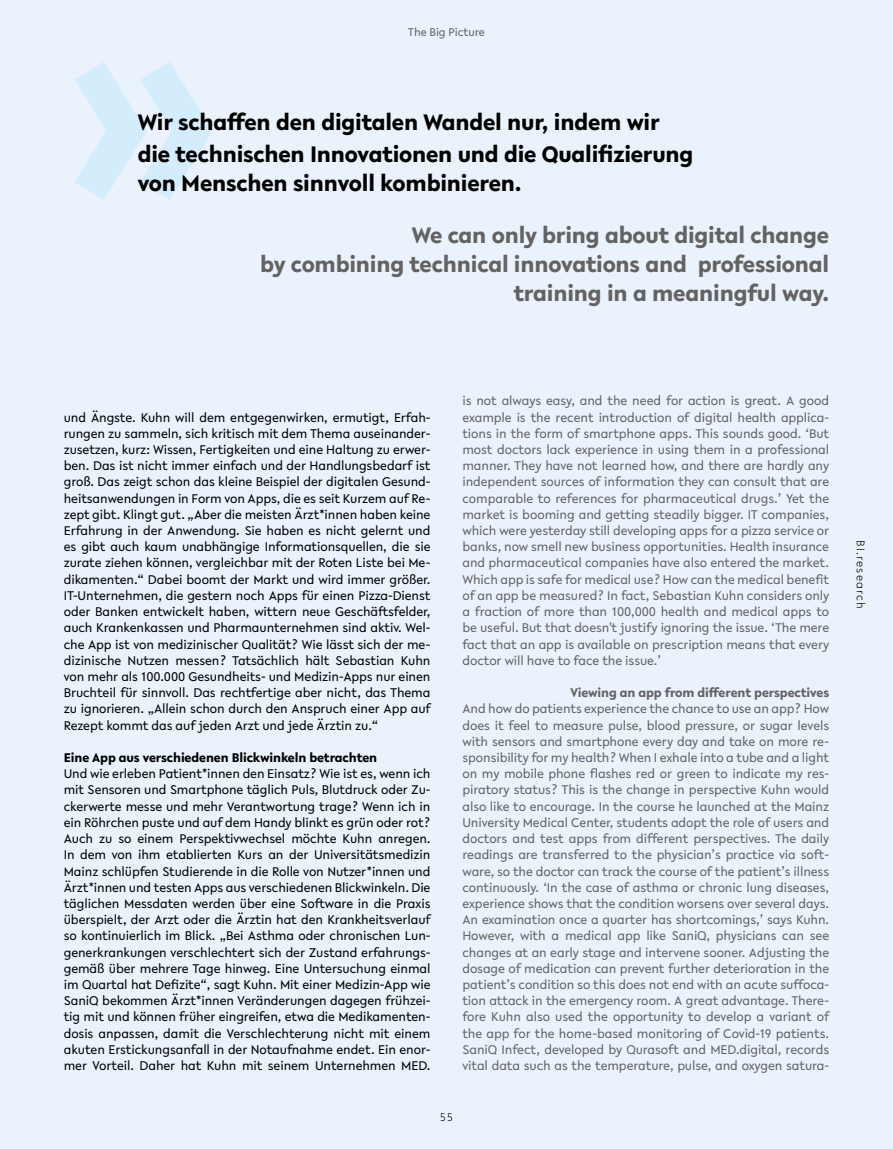
<style>
.page{position:relative;width:893px;height:1149px;background:#fff}
.page>*{position:absolute;margin:0;border:0;box-sizing:border-box;transform-origin:0 0}
.t1{font:700 300px "Lelo";color:#d4edfc}
.t2{font:700 24px/32.4px "Lelo";letter-spacing:-.01em;color:#000}
.t3{font:700 24px/28.8px "Lelo";letter-spacing:-.01em;color:#646363;text-align:right}
.t4{font:13.5px/16.2px "Lelo";letter-spacing:-.01em;color:#646363;text-align:justify}
.t5{font:13.5px/16.2px "Lelo";letter-spacing:-.01em;color:#000;text-align:justify}
.t6{font:700 13.5px "Lelo";letter-spacing:-.01em;color:#000}
.t7{font:700 13.5px "Lelo";letter-spacing:-.01em;color:#646363}
.t8{font:300 12px "Lelo";letter-spacing:.1em;color:#000}
.t9{font:12px "Lelo";letter-spacing:-.01em;color:#646363}
</style>
<div class="page">
<div style="left:0;top:0;width:893px;height:1148px;background:#eaf3fc"></div>
<p class="t9" style="left:408px;top:24px;width:79px">The Big Picture</p>
<h1 class="t1" style="left:60px;top:-86px;width:167px">»</h1>
<h2 class="t2" style="left:138px;top:105px;width:557px">Wir schaffen den digitalen Wandel nur, indem wir die technischen Innovationen und die Qualifizierung</h2>
<h2 class="t2" style="left:138px;top:166px;width:385px">von Menschen sinnvoll kombinieren.</h2>
<h2 class="t3" style="left:260px;top:220px;width:570px">We can only bring about digital change<br>by combining technical innovations and professional training in a meaningful way.</h2>
<p class="t5" style="left:64px;top:408px;width:368px">und Ängste. Kuhn will dem entgegenwirken, ermutigt, Erfah&shy;rungen zu sammeln, sich kritisch mit dem Thema auseinander&shy;zusetzen, kurz: Wissen, Fertigkeiten und eine Haltung zu erwer&shy;ben. Das ist nicht immer einfach und der Handlungsbedarf ist groß. Das zeigt schon das kleine Beispiel der digitalen Gesund&shy;heitsanwendungen in Form von Apps, die es seit Kurzem auf Re&shy;zept gibt. Klingt gut. „Aber die meisten Ärzt*innen haben keine Erfahrung in der Anwendung. Sie haben es nicht gelernt und es gibt auch kaum unabhängige Informationsquellen, die sie zurate ziehen können, vergleichbar mit der Roten Liste bei Me&shy;dikamenten.“ Dabei boomt der Markt und wird immer größer.<br>IT-Unternehmen, die gestern noch Apps für einen Pizza-Dienst oder Banken entwickelt haben, wittern neue Geschäftsfelder, auch Krankenkassen und Pharmaunternehmen sind aktiv. Wel&shy;che App ist von medizinischer Qualität? Wie lässt sich der me&shy;dizinische Nutzen messen? Tatsächlich hält Sebastian Kuhn von mehr als 100.000 Gesundheits- und Medizin-Apps nur einen Bruchteil für sinnvoll. Das rechtfertige aber nicht, das Thema zu ignorieren. „Allein schon durch den Anspruch einer App auf Rezept kommt das auf jeden Arzt und jede Ärztin zu.“</p>
<p class="t6" style="left:64px;top:748px;width:315px">Eine App aus verschiedenen Blickwinkeln betrachten</p>
<p class="t5" style="left:64px;top:765px;width:368px">Und wie erleben Patient*innen den Einsatz? Wie ist es, wenn ich mit Sensoren und Smartphone täglich Puls, Blutdruck oder Zu&shy;ckerwerte messe und mehr Verantwortung trage? Wenn ich in ein Röhrchen puste und auf dem Handy blinkt es grün oder rot?<br>Auch zu so einem Perspektivwechsel möchte Kuhn anregen.<br>In dem von ihm etablierten Kurs an der Universitätsmedizin Mainz schlüpfen Studierende in die Rolle von Nutzer*innen und Ärzt*innen und testen Apps aus verschiedenen Blickwinkeln. Die täglichen Messdaten werden über eine Software in die Praxis überspielt, der Arzt oder die Ärztin hat den Krankheitsverlauf so kontinuierlich im Blick. „Bei Asthma oder chronischen Lun&shy;generkrankungen verschlechtert sich der Zustand erfahrungs&shy;gemäß über mehrere Tage hinweg. Eine Untersuchung einmal im Quartal hat Defizite“, sagt Kuhn. Mit einer Medizin-App wie SaniQ bekommen Ärzt*innen Veränderungen dagegen frühzei&shy;tig mit und können früher eingreifen, etwa die Medikamenten&shy;dosis anpassen, damit die Verschlechterung nicht mit einem akuten Erstickungsanfall in der Notaufnahme endet. Ein enor&shy;mer Vorteil. Daher hat Kuhn mit seinem Unternehmen MED.</p>
<p class="t4" style="left:462px;top:392px;width:368px">is not always easy, and the need for action is great. A good example is the recent introduction of digital health applica&shy;tions in the form of smartphone apps. This sounds good. ‘But most doctors lack experience in using them in a professional manner. They have not learned how, and there are hardly any independent sources of information they can consult that are comparable to references for pharmaceutical drugs.’ Yet the market is booming and getting steadily bigger. IT companies, which were yesterday still developing apps for a pizza service or banks, now smell new business opportunities. Health insurance and pharmaceutical companies have also entered the market.<br>Which app is safe for medical use? How can the medical benefit of an app be measured? In fact, Sebastian Kuhn considers only a fraction of more than 100,000 health and medical apps to be useful. But that doesn't justify ignoring the issue. ‘The mere fact that an app is available on prescription means that every doctor will have to face the issue.’</p>
<p class="t7" style="left:570px;top:683px;width:260px">Viewing an app from different perspectives</p>
<p class="t4" style="left:462px;top:700px;width:368px">And how do patients experience the chance to use an app? How does it feel to measure pulse, blood pressure, or sugar levels with sensors and smartphone every day and take on more re&shy;sponsibility for my health? When I exhale into a tube and a light on my mobile phone flashes red or green to indicate my res&shy;piratory status? This is the change in perspective Kuhn would also like to encourage. In the course he launched at the Mainz University Medical Center, students adopt the role of users and doctors and test apps from different perspectives. The daily readings are transferred to the physician’s practice via soft&shy;ware, so the doctor can track the course of the patient’s illness continuously. ‘In the case of asthma or chronic lung diseases, experience shows that the condition worsens over several days.<br>An examination once a quarter has shortcomings,’ says Kuhn.<br>However, with a medical app like SaniQ, physicians can see changes at an early stage and intervene sooner. Adjusting the dosage of medication can prevent further deterioration in the patient’s condition so this does not end with an acute suffoca&shy;tion attack in the emergency room. A great advantage. There&shy;fore Kuhn also used the opportunity to develop a variant of the app for the home-based monitoring of Covid-19 patients.<br>SaniQ Infect, developed by Qurasoft and MED.digital, records vital data such as the temperature, pulse, and oxygen satura-</p>
<p class="t8" style="left:440px;top:1108px;width:14px">55</p>
<p class="t8" style="left:869px;top:539px;width:71px;rotate:90deg">BI.research</p>
</div>
